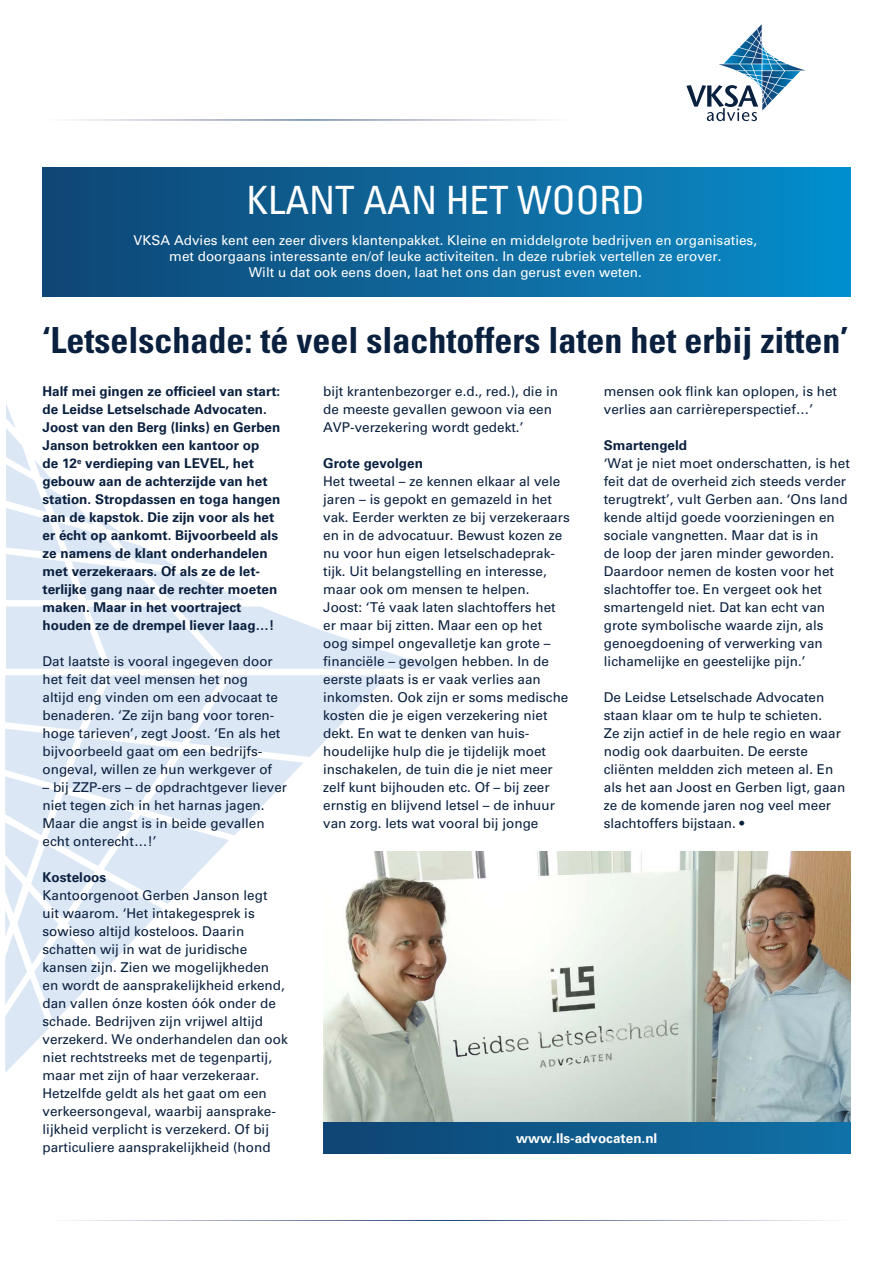
<style>
.page{position:relative;width:893px;height:1263px;background:#fff}
.page>*{position:absolute;margin:0;border:0;box-sizing:border-box;transform-origin:0 0}
.t1{font:condensed 39px "Univers LT Std";color:#fff}
.t2{font:700 condensed 36px "Univers LT Std";color:#0a203f}
.t3{font:13.5px/18px "Univers LT Std";color:#0a203f}
.t4{font:700 13.5px/18px "Univers LT Std";color:#0a203f}
.t5{font:13.5px/16.2px "Univers LT Std";color:#fff;text-align:center}
.t6{font:700 13.5px "Univers LT Std";color:#fff}
</style>
<div class="page">
<svg style="left:5px;top:404px;width:435px;height:669px"></svg>
<svg style="left:686px;top:24px;width:119px;height:97px"></svg>
<div style="left:43px;top:168px;width:807px;height:129px;background:linear-gradient(to right,#114472,#098cc9)"></div>
<img style="left:323px;top:851px;width:527px;height:271px">
<div style="left:323px;top:1122px;width:527px;height:31px;background:linear-gradient(to right,#0e4473,#1072a7)"></div>
<h1 class="t1" style="left:246px;top:176px;width:400px">KLANT AAN HET WOORD</h1>
<p class="t5" style="left:134px;top:232px;width:625px">VKSA Advies kent een zeer divers klantenpakket. Kleine en middelgrote bedrijven en organisaties, met doorgaans interessante en/of leuke activiteiten. In deze rubriek vertellen ze erover.<br>Wilt u dat ook eens doen, laat het ons dan gerust even weten.</p>
<h2 class="t2" style="left:43px;top:318px;width:807px">‘Letselschade: té veel slachtoffers laten het erbij zitten’</h2>
<p class="t4" style="left:43px;top:382px;width:239px">Half mei gingen ze officieel van start: de Leidse Letselschade Advocaten.<br>Joost van den Berg (links) en Gerben Janson betrokken een kantoor op<br>de 12<sup>e</sup> verdieping van LEVEL, het gebouw aan de achterzijde van het station. Stropdassen en toga hangen aan de kapstok. Die zijn voor als het er écht op aankomt. Bijvoorbeeld als ze namens de klant onderhandelen met verzekeraars. Of als ze de let&shy;terlijke gang naar de rechter moeten maken. Maar in het voortraject houden ze de drempel liever laag…!</p>
<p class="t3" style="left:43px;top:652px;width:239px">Dat laatste is vooral ingegeven door het feit dat veel mensen het nog altijd eng vinden om een advocaat te benaderen. ‘Ze zijn bang voor toren&shy;hoge tarieven’, zegt Joost. ‘En als het bijvoorbeeld gaat om een bedrijfs&shy;ongeval, willen ze hun werkgever of</p>
<p class="t3" style="left:43px;top:778px;width:246px">– bij ZZP-ers – de opdrachtgever liever niet tegen zich in het harnas jagen.<br>Maar die angst is in beide gevallen echt onterecht…!’</p>
<p class="t4" style="left:43px;top:868px;width:65px">Kosteloos</p>
<p class="t3" style="left:43px;top:886px;width:247px">Kantoorgenoot Gerben Janson legt<br>uit waarom. ‘Het intakegesprek is sowieso altijd kosteloos. Daarin schatten wij in wat de juridische kansen zijn. Zien we mogelijkheden en wordt de aansprakelijkheid erkend, dan vallen ónze kosten óók onder de schade. Bedrijven zijn vrijwel altijd verzekerd. We onderhandelen dan ook niet rechtstreeks met de tegenpartij, maar met zijn of haar verzekeraar.<br>Hetzelfde geldt als het gaat om een verkeersongeval, waarbij aansprake&shy;lijkheid verplicht is verzekerd. Of bij particuliere aansprakelijkheid (hond</p>
<p class="t3" style="left:323px;top:382px;width:236px">bijt krantenbezorger e.d., red.), die in de meeste gevallen gewoon via een<br>AVP-verzekering wordt gedekt.’</p>
<p class="t4" style="left:323px;top:454px;width:101px">Grote gevolgen</p>
<p class="t3" style="left:323px;top:472px;width:248px">Het tweetal – ze kennen elkaar al vele jaren – is gepokt en gemazeld in het vak. Eerder werkten ze bij verzekeraars en in de advocatuur. Bewust kozen ze nu voor hun eigen letselschadeprak&shy;tijk. Uit belangstelling en interesse, maar ook om mensen te helpen.<br>Joost: ‘Té vaak laten slachtoffers het er maar bij zitten. Maar een op het oog simpel ongevalletje kan grote – financiële – gevolgen hebben. In de eerste plaats is er vaak verlies aan inkomsten. Ook zijn er soms medische kosten die je eigen verzekering niet dekt. En wat te denken van huis&shy;houdelijke hulp die je tijdelijk moet inschakelen, de tuin die je niet meer zelf kunt bijhouden etc. Of – bij zeer ernstig en blijvend letsel – de inhuur van zorg. Iets wat vooral bij jonge</p>
<p class="t3" style="left:604px;top:382px;width:235px">mensen ook flink kan oplopen, is het verlies aan carrièreperspectief…’</p>
<p class="t4" style="left:604px;top:436px;width:85px">Smartengeld</p>
<p class="t3" style="left:604px;top:454px;width:248px">‘Wat je niet moet onderschatten, is het feit dat de overheid zich steeds verder terugtrekt’, vult Gerben aan. ‘Ons land kende altijd goede voorzieningen en sociale vangnetten. Maar dat is in<br>de loop der jaren minder geworden.<br>Daardoor nemen de kosten voor het slachtoffer toe. En vergeet ook het smartengeld niet. Dat kan echt van grote symbolische waarde zijn, als genoegdoening of verwerking van lichamelijke en geestelijke pijn.’</p>
<p class="t3" style="left:604px;top:688px;width:243px">De Leidse Letselschade Advocaten staan klaar om te hulp te schieten.<br>Ze zijn actief in de hele regio en waar nodig ook daarbuiten. De eerste cliënten meldden zich meteen al. En als het aan Joost en Gerben ligt, gaan ze de komende jaren nog veel meer slachtoffers bijstaan. •</p>
<p class="t6" style="left:516px;top:1130px;width:143px">www.lls-advocaten.nl</p>
</div>
